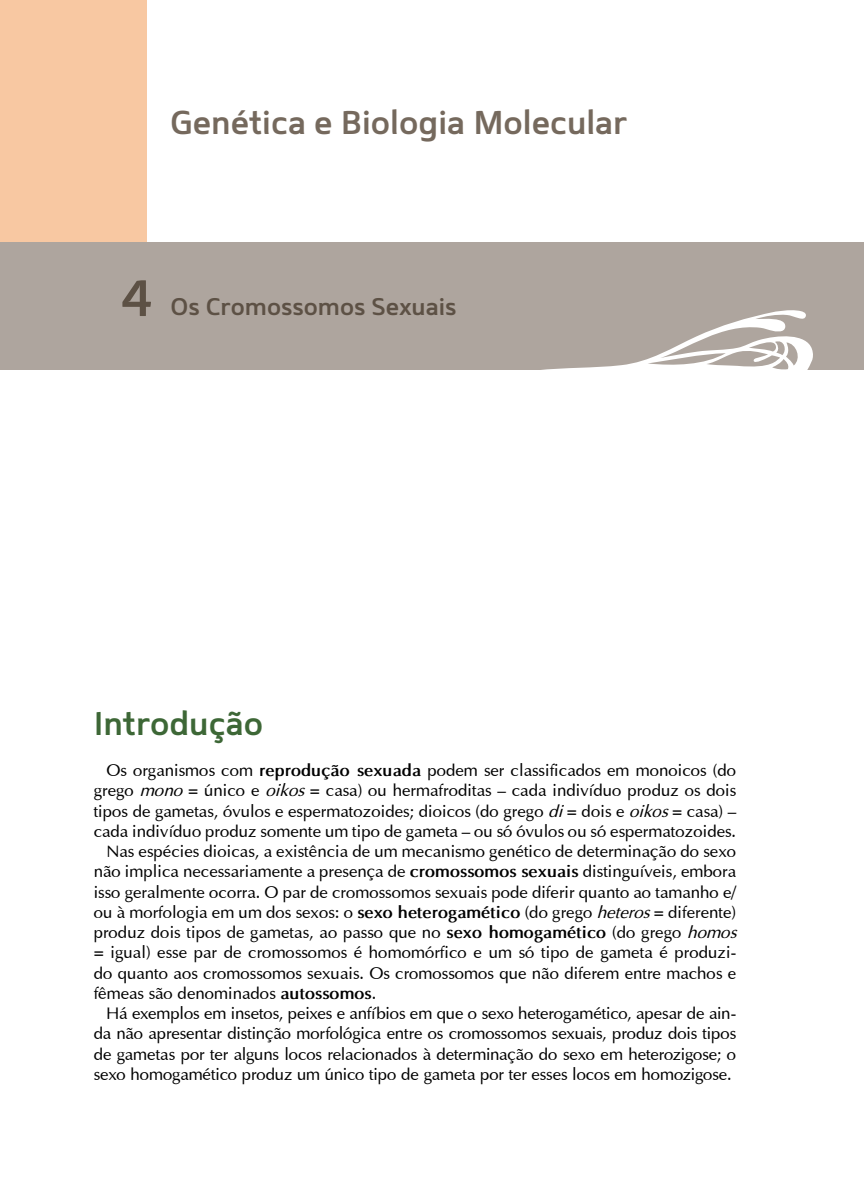
<style>
.page{position:relative;width:864px;height:1187px;background:#fff}
.page>*{position:absolute;margin:0;border:0;box-sizing:border-box;transform-origin:0 0}
.t1{font:600 33px "Mentone";color:#75695d}
.t2{font:600 33px "Mentone";color:#3d6736}
.t3{font:600 24px "Mentone";color:#5d5145}
.t4{font:16.8px "Optima";color:#000}
.s1{font-size:51px}
.s2{font-weight:700}
.s3{font-style:italic}
</style>
<div class="page">
<div style="left:0;top:0;width:147px;height:291px;background:#f8c8a2"></div>
<div style="left:0;top:242px;width:863px;height:128px;background:#aea59e"></div>
<svg style="left:542px;top:310px;width:271px;height:60px"></svg>
<h1 class="t1" style="left:170px;top:102px;width:458px">Genética e Biologia Molecular</h1>
<h2 class="t3" style="left:121px;top:292px;width:337px"><span class="s1">4</span> Os Cromossomos Sexuais</h2>
<h1 class="t2" style="left:94px;top:703px;width:171px">Introdução</h1>
<p class="t4" style="left:106px;top:760px;width:631px">Os organismos com <span class="s2">reprodução sexuada</span> podem ser classificados em monoicos (do</p>
<p class="t4" style="left:94px;top:780px;width:643px">grego <span class="s3">mono</span> = único e <span class="s3">oikos</span> = casa) ou hermafroditas – cada indivíduo produz os dois</p>
<p class="t4" style="left:94px;top:800px;width:643px">tipos de gametas, óvulos e espermatozoides; dioicos (do grego <span class="s3">di</span> = dois e <span class="s3">oikos</span> = casa) –</p>
<p class="t4" style="left:94px;top:820px;width:643px">cada indivíduo produz somente um tipo de gameta – ou só óvulos ou só espermatozoides.</p>
<p class="t4" style="left:106px;top:841px;width:631px">Nas espécies dioicas, a existência de um mecanismo genético de determinação do sexo</p>
<p class="t4" style="left:94px;top:861px;width:643px">não implica necessariamente a presença de <span class="s2">cromossomos sexuais</span> distinguíveis, embora</p>
<p class="t4" style="left:94px;top:881px;width:643px">isso geralmente ocorra. O par de cromossomos sexuais pode diferir quanto ao tamanho e/</p>
<p class="t4" style="left:94px;top:901px;width:643px">ou à morfologia em um dos sexos: o <span class="s2">sexo heterogamético</span> (do grego <span class="s3">heteros</span> = diferente)</p>
<p class="t4" style="left:94px;top:922px;width:643px">produz dois tipos de gametas, ao passo que no <span class="s2">sexo homogamético</span> (do grego <span class="s3">homos</span></p>
<p class="t4" style="left:94px;top:942px;width:643px">= igual) esse par de cromossomos é homomórfico e um só tipo de gameta é produzi-</p>
<p class="t4" style="left:94px;top:962px;width:643px">do quanto aos cromossomos sexuais. Os cromossomos que não diferem entre machos e</p>
<p class="t4" style="left:94px;top:982px;width:284px">fêmeas são denominados <span class="s2">autossomos</span>.</p>
<p class="t4" style="left:106px;top:1003px;width:631px">Há exemplos em insetos, peixes e anfíbios em que o sexo heterogamético, apesar de ain-</p>
<p class="t4" style="left:94px;top:1023px;width:643px">da não apresentar distinção morfológica entre os cromossomos sexuais, produz dois tipos</p>
<p class="t4" style="left:94px;top:1043px;width:643px">de gametas por ter alguns locos relacionados à determinação do sexo em heterozigose; o</p>
<p class="t4" style="left:94px;top:1063px;width:639px">sexo homogamético produz um único tipo de gameta por ter esses locos em homozigose.</p>
</div>
